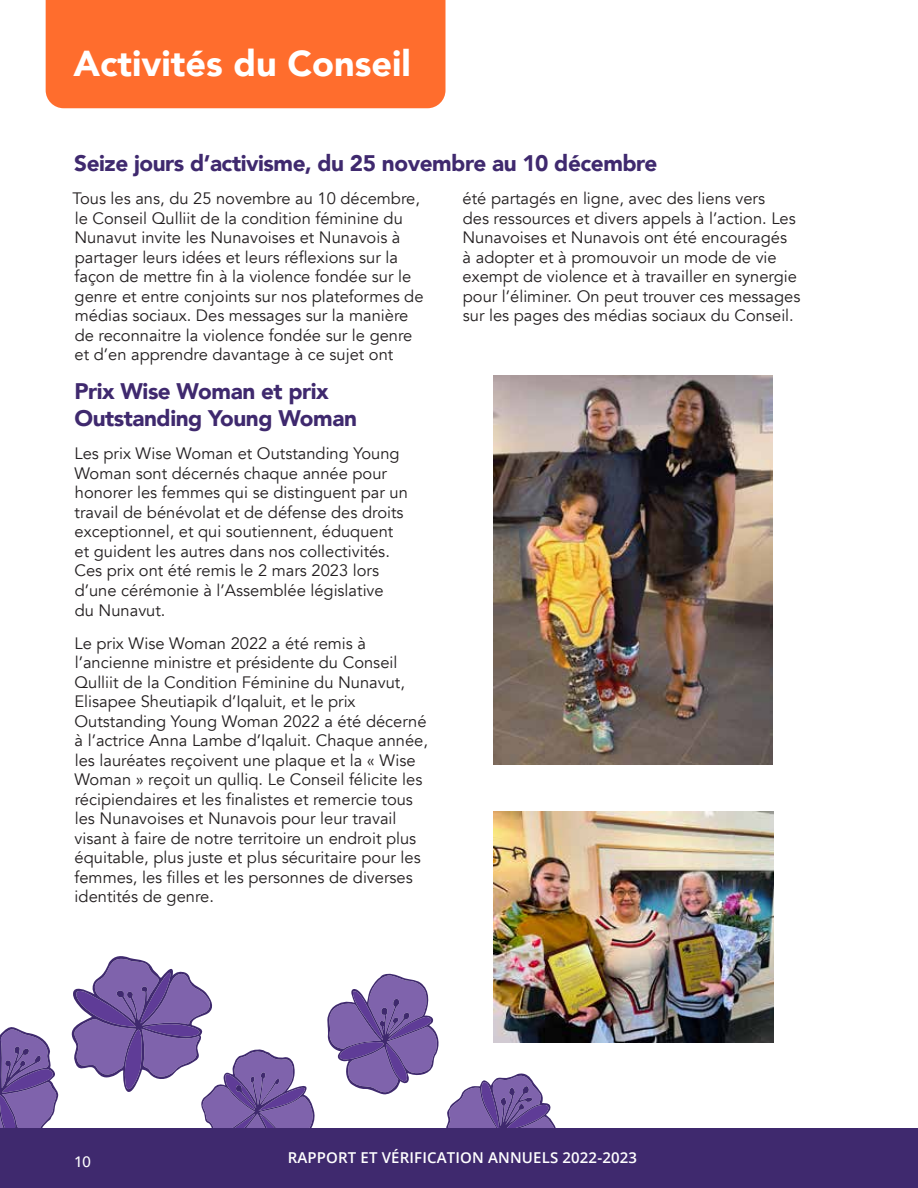
<style>
.page{position:relative;width:918px;height:1188px;background:#fff}
.page>*{position:absolute;margin:0;border:0;box-sizing:border-box;transform-origin:0 0}
.t1{font:900 36px "Avenir";color:#fff}
.t2{font:900 22.5px/27px "Avenir";letter-spacing:-.02em;color:#3f296e}
.t3{font:16.5px/19.5px "Avenir";color:#231f20}
.t4{font:600 15px "Open Sans";letter-spacing:.01em;color:#fff}
.t5{font:500 15px "Avenir";color:#fff}
</style>
<div class="page">
<img style="left:493px;top:812px;width:280px;height:230px">
<img style="left:493px;top:376px;width:280px;height:388px">
<div style="left:46px;top:0;width:400px;height:108px;background:#ff6d2d"></div>
<svg style="left:327px;top:972px;width:229px;height:156px"></svg>
<svg style="left:0;top:956px;width:315px;height:172px"></svg>
<div style="left:0;top:1128px;width:918px;height:60px;background:#3f296e"></div>
<h1 class="t1" style="left:73px;top:32px;width:339px">Activités du Conseil</h1>
<h2 class="t2" style="left:74px;top:149px;width:585px">Seize jours d’activisme, du 25 novembre au 10 décembre</h2>
<p class="t3" style="left:72px;top:189px;width:353px">Tous les ans, du 25 novembre au 10 décembre, le Conseil Qulliit de la condition féminine du Nunavut invite les Nunavoises et Nunavois à partager leurs idées et leurs réflexions sur la façon de mettre fin à la violence fondée sur le genre et entre conjoints sur nos plateformes de médias sociaux. Des messages sur la manière de reconnaitre la violence fondée sur le genre et d’en apprendre davantage à ce sujet ont</p>
<p class="t3" style="left:462px;top:189px;width:340px">été partagés en ligne, avec des liens vers<br>des ressources et divers appels à l’action. Les Nunavoises et Nunavois ont été encouragés<br>à adopter et à promouvoir un mode de vie exempt de violence et à travailler en synergie pour l’éliminer. On peut trouver ces messages sur les pages des médias sociaux du Conseil.</p>
<h2 class="t2" style="left:74px;top:378px;width:284px">Prix Wise Woman et prix<br>Outstanding Young Woman</h2>
<p class="t3" style="left:74px;top:444px;width:335px">Les prix Wise Woman et Outstanding Young Woman sont décernés chaque année pour honorer les femmes qui se distinguent par un travail de bénévolat et de défense des droits exceptionnel, et qui soutiennent, éduquent et guident les autres dans nos collectivités.<br>Ces prix ont été remis le 2 mars 2023 lors d’une cérémonie à l’Assemblée législative<br>du Nunavut.</p>
<p class="t3" style="left:74px;top:633px;width:355px">Le prix Wise Woman 2022 a été remis à l’ancienne ministre et présidente du Conseil Qulliit de la Condition Féminine du Nunavut, Elisapee Sheutiapik d’Iqaluit, et le prix Outstanding Young Woman 2022 a été décerné à l’actrice Anna Lambe d’Iqaluit. Chaque année, les lauréates reçoivent une plaque et la « Wise Woman » reçoit un qulliq. Le Conseil félicite les récipiendaires et les finalistes et remercie tous les Nunavoises et Nunavois pour leur travail visant à faire de notre territoire un endroit plus équitable, plus juste et plus sécuritaire pour les femmes, les filles et les personnes de diverses identités de genre.</p>
<p class="t5" style="left:74px;top:1149px;width:18px">10</p>
<p class="t4" style="left:288px;top:1148px;width:351px">RAPPORT ET VÉRIFICATION ANNUELS 2022-2023</p>
</div>
